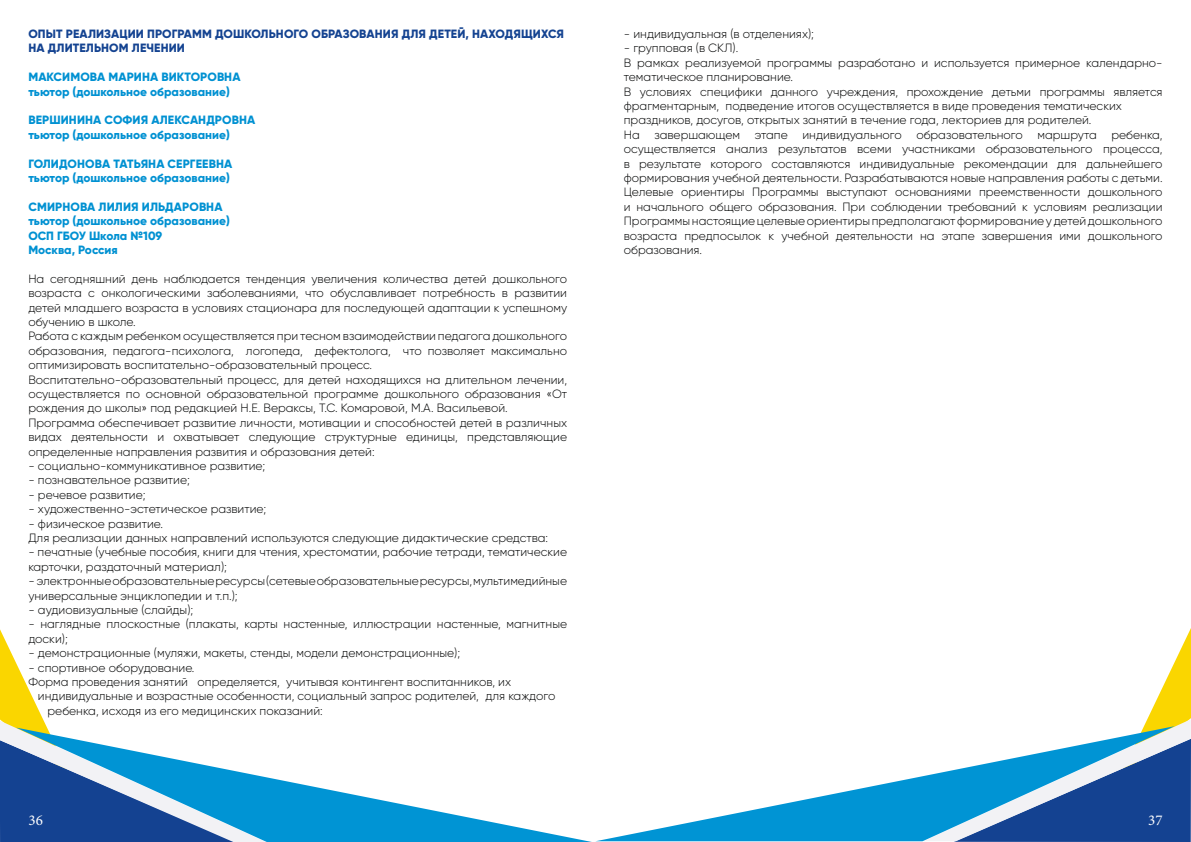
<style>
.page{position:relative;width:1191px;height:842px;background:#fff}
.page>*{position:absolute;margin:0;border:0;box-sizing:border-box;transform-origin:0 0}
.t1{font:15px "Minion Pro";color:#fff}
.t2{font:300 12px/14.4px "Gilroy";color:#010202}
.t3{font:800 12px/14.4px "Gilroy";color:#0091d2}
.t4{font:800 12px/14.4px "Gilroy";letter-spacing:.01em;color:#144391}
</style>
<div class="page">
<svg style="left:0;top:629px;width:47px;height:213px"></svg>
<svg style="left:16px;top:727px;width:576px;height:115px"></svg>
<svg style="left:954px;top:628px;width:237px;height:214px"></svg>
<svg style="left:597px;top:726px;width:577px;height:115px"></svg>
<p class="t4" style="left:28px;top:26px;width:537px">ОПЫТ РЕАЛИЗАЦИИ ПРОГРАММ ДОШКОЛЬНОГО ОБРАЗОВАНИЯ ДЛЯ ДЕТЕЙ, НАХОДЯЩИХСЯ<br>НА ДЛИТЕЛЬНОМ ЛЕЧЕНИИ</p>
<p class="t3" style="left:28px;top:70px;width:214px">МАКСИМОВА МАРИНА ВИКТОРОВНА тьютор (дошкольное образование)</p>
<p class="t3" style="left:28px;top:113px;width:228px">ВЕРШИНИНА СОФИЯ АЛЕКСАНДРОВНА тьютор (дошкольное образование)</p>
<p class="t3" style="left:28px;top:156px;width:205px">ГОЛИДОНОВА ТАТЬЯНА СЕРГЕЕВНА тьютор (дошкольное образование)</p>
<p class="t3" style="left:28px;top:199px;width:203px">СМИРНОВА ЛИЛИЯ ИЛЬДАРОВНА тьютор (дошкольное образование)<br>ОСП ГБОУ Школа №109<br>Москва, Россия</p>
<p class="t2" style="left:28px;top:271px;width:540px">На сегодняшний день наблюдается тенденция увеличения количества детей дошкольного возраста с онкологическими заболеваниями, что обуславливает потребность в развитии детей младшего возраста в условиях стационара для последующей адаптации к успешному обучению в школе.<br>Работа с каждым ребенком осуществляется при тесном взаимодействии педагога дошкольного образования, педагога-психолога, логопеда, дефектолога, что позволяет максимально оптимизировать воспитательно-образовательный процесс.<br>Воспитательно-образовательный процесс, для детей находящихся на длительном лечении, осуществляется по основной образовательной программе дошкольного образования «От рождения до школы» под редакцией Н.Е. Вераксы, Т.С. Комаровой, М.А. Васильевой.<br>Программа обеспечивает развитие личности, мотивации и способностей детей в различных видах деятельности и охватывает следующие структурные единицы, представляющие определенные направления развития и образования детей:</p>
<p class="t2" style="left:28px;top:458px;width:238px">- социально-коммуникативное развитие;</p>
<p class="t2" style="left:28px;top:473px;width:163px">- познавательное развитие;</p>
<p class="t2" style="left:28px;top:487px;width:119px">- речевое развитие;</p>
<p class="t2" style="left:28px;top:502px;width:239px">- художественно-эстетическое развитие;</p>
<p class="t2" style="left:28px;top:516px;width:521px">- физическое развитие.<br>Для реализации данных направлений используются следующие дидактические средства:</p>
<p class="t2" style="left:28px;top:545px;width:540px">- печатные (учебные пособия, книги для чтения, хрестоматии, рабочие тетради, тематические карточки, раздаточный материал);</p>
<p class="t2" style="left:28px;top:574px;width:540px">- электронные образовательные ресурсы (сетевые образовательные ресурсы, мультимедийные универсальные энциклопедии и т.п.);</p>
<p class="t2" style="left:28px;top:602px;width:166px">- аудиовизуальные (слайды);</p>
<p class="t2" style="left:28px;top:617px;width:540px">- наглядные плоскостные (плакаты, карты настенные, иллюстрации настенные, магнитные доски);</p>
<p class="t2" style="left:28px;top:646px;width:433px">- демонстрационные (муляжи, макеты, стенды, модели демонстрационные);</p>
<p class="t2" style="left:28px;top:660px;width:168px">- спортивное оборудование.</p>
<p class="t2" style="left:28px;top:674px;width:484px">Форма проведения занятий определяется, учитывая контингент воспитанников, их</p>
<p class="t2" style="left:38px;top:689px;width:519px">индивидуальные и возрастные особенности, социальный запрос родителей, для каждого</p>
<p class="t2" style="left:48px;top:703px;width:277px">ребенка, исходя из его медицинских показаний:</p>
<p class="t2" style="left:624px;top:26px;width:192px">- индивидуальная (в отделениях);</p>
<p class="t2" style="left:624px;top:41px;width:540px">- групповая (в СКЛ).<br>В рамках реализуемой программы разработано и используется примерное календарно&shy;тематическое планирование.<br>В условиях специфики данного учреждения, прохождение детьми программы является фрагментарным, подведение итогов осуществляется в виде проведения тематических праздников, досугов, открытых занятий в течение года, лекториев для родителей.<br>На завершающем этапе индивидуального образовательного маршрута ребенка, осуществляется анализ результатов всеми участниками образовательного процесса, в результате которого составляются индивидуальные рекомендации для дальнейшего формирования учебной деятельности. Разрабатываются новые направления работы с детьми.<br>Целевые ориентиры Программы выступают основаниями преемственности дошкольного и начального общего образования. При соблюдении требований к условиям реализации Программы настоящие целевые ориентиры предполагают формирование у детей дошкольного возраста предпосылок к учебной деятельности на этапе завершения ими дошкольного образования.</p>
<p class="t1" style="left:28px;top:810px;width:16px">36</p>
<p class="t1" style="left:1148px;top:810px;width:16px">37</p>
</div>
